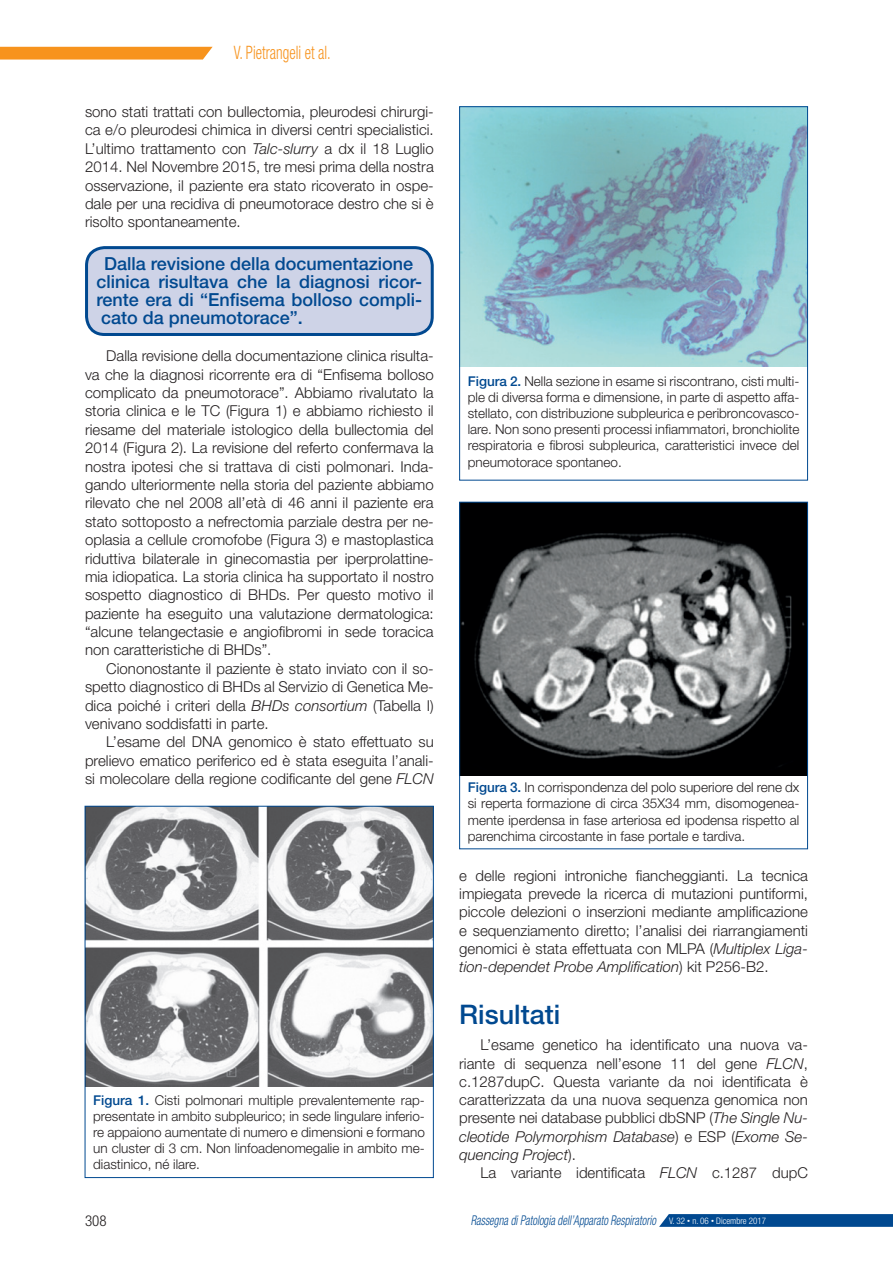
<style>
.page{position:relative;width:893px;height:1263px;background:#fff}
.page>*{position:absolute;margin:0;border:0;box-sizing:border-box;transform-origin:0 0}
.t1{font:500 27px "Helvetica Neue LT Std";color:#014990}
.t2{font:300 condensed 18.45px "Helvetica Neue LT Std";color:#f7931d;scale:.8 1}
.t3{font:500 18px/18px "Helvetica Neue LT Std";color:#014990}
.t4{font:300 15px/18.5px "Helvetica Neue LT Std";color:#231f20;text-align:justify}
.t5{font:300 condensed 15px "Helvetica Neue LT Std";color:#231f20}
.t6{font:300 13.5px/16.2px "Helvetica Neue LT Std";color:#231f20;text-align:justify}
.t7{font:italic 300 condensed 13.5px "Helvetica Neue LT Std";color:#014990;scale:.8 1}
.s1{font-style:italic}
.s2{font-weight:500;color:#014990}
.s3{font-style:normal;font-size:9px;color:#fff}
.s4{font-style:normal;font-size:6px;color:#fff}
</style>
<div class="page">
<svg style="left:0;top:47px;width:213px;height:13px;background:#f7992a"></svg>
<svg style="left:659px;top:1214px;width:234px;height:13px;background:#0a5094"></svg>
<div style="left:87px;top:248px;width:345px;height:86px;background:#ced3e7;border-radius:18px"></div>
<div style="left:85px;top:246px;width:349px;height:90px;border:3px solid #014990;border-radius:18px"></div>
<img style="left:87px;top:808px;width:345px;height:278px">
<div style="left:85px;top:806px;width:349px;height:372px;border:1px solid #014990"></div>
<img style="left:461px;top:108px;width:345px;height:259px">
<div style="left:459px;top:106px;width:349px;height:374px;border:1px solid #014990"></div>
<img style="left:461px;top:504px;width:345px;height:271px">
<div style="left:459px;top:502px;width:349px;height:347px;border:1px solid #014990"></div>
<p class="t2" style="left:234px;top:42px;width:123px">V. Pietrangeli et al.</p>
<p class="t4" style="left:85px;top:102px;width:350px">sono stati trattati con bullectomia, pleurodesi chirurgi&shy;ca e/o pleurodesi chimica in diversi centri specialistici.<br>L’ultimo trattamento con <span class="s1">Talc-slurry</span> a dx il 18 Luglio 2014. Nel Novembre 2015, tre mesi prima della nostra osservazione, il paziente era stato ricoverato in ospe&shy;dale per una recidiva di pneumotorace destro che si è risolto spontaneamente.</p>
<p class="t3" style="left:97px;top:255px;width:327px;text-indent:8px">Dalla revisione della documentazione clinica risultava che la diagnosi ricor&shy;rente era di “Enfisema bolloso compli&shy;cato da pneumotorace”.</p>
<p class="t4" style="left:85px;top:346px;width:350px;text-indent:21px">Dalla revisione della documentazione clinica risulta&shy;va che la diagnosi ricorrente era di “Enfisema bolloso complicato da pneumotorace”. Abbiamo rivalutato la storia clinica e le TC (Figura 1) e abbiamo richiesto il riesame del materiale istologico della bullectomia del 2014 (Figura 2). La revisione del referto confermava la nostra ipotesi che si trattava di cisti polmonari. Inda&shy;gando ulteriormente nella storia del paziente abbiamo rilevato che nel 2008 all’età di 46 anni il paziente era stato sottoposto a nefrectomia parziale destra per ne&shy;oplasia a cellule cromofobe (Figura 3) e mastoplastica riduttiva bilaterale in ginecomastia per iperprolattine&shy;mia idiopatica. La storia clinica ha supportato il nostro sospetto diagnostico di BHDs. Per questo motivo il paziente ha eseguito una valutazione dermatologica: “alcune telangectasie e angiofibromi in sede toracica non caratteristiche di BHDs”.</p>
<p class="t4" style="left:85px;top:659px;width:350px;text-indent:21px">Ciononostante il paziente è stato inviato con il so&shy;spetto diagnostico di BHDs al Servizio di Genetica Me&shy;dica poiché i criteri della <span class="s1">BHDs consortium</span> (Tabella I) venivano soddisfatti in parte.</p>
<p class="t4" style="left:85px;top:732px;width:350px;text-indent:21px">L’esame del DNA genomico è stato effettuato su prelievo ematico periferico ed è stata eseguita l’anali&shy;si molecolare della regione codificante del gene <span class="s1">FLCN</span></p>
<p class="t6" style="left:93px;top:1091px;width:333px"><span class="s2">Figura 1.</span> Cisti polmonari multiple prevalentemente rap&shy;presentate in ambito subpleurico; in sede lingulare inferio&shy;re appaiono aumentate di numero e dimensioni e formano un cluster di 3 cm. Non linfoadenomegalie in ambito me&shy;diastinico, né ilare.</p>
<p class="t6" style="left:468px;top:372px;width:333px"><span class="s2">Figura 2.</span> Nella sezione in esame si riscontrano, cisti multi&shy;ple di diversa forma e dimensione, in parte di aspetto affa&shy;stellato, con distribuzione subpleurica e peribroncovasco&shy;lare. Non sono presenti processi infiammatori, bronchiolite respiratoria e fibrosi subpleurica, caratteristici invece del pneumotorace spontaneo.</p>
<p class="t6" style="left:468px;top:779px;width:333px"><span class="s2">Figura 3.</span> In corrispondenza del polo superiore del rene dx si reperta formazione di circa 35X34 mm, disomogenea&shy;mente iperdensa in fase arteriosa ed ipodensa rispetto al parenchima circostante in fase portale e tardiva.</p>
<p class="t4" style="left:459px;top:866px;width:350px">e delle regioni introniche fiancheggianti. La tecnica impiegata prevede la ricerca di mutazioni puntiformi, piccole delezioni o inserzioni mediante amplificazione e sequenziamento diretto; l’analisi dei riarrangiamenti genomici è stata effettuata con MLPA (<span class="s1">Multiplex Liga&shy;tion-dependet Probe Amplification</span>) kit P256-B2.</p>
<h1 class="t1" style="left:459px;top:998px;width:103px">Risultati</h1>
<p class="t4" style="left:459px;top:1036px;width:350px;text-indent:21px">L’esame genetico ha identificato una nuova va&shy;riante di sequenza nell’esone 11 del gene <span class="s1">FLCN</span>, c.1287dupC. Questa variante da noi identificata è caratterizzata da una nuova sequenza genomica non presente nei database pubblici dbSNP (<span class="s1">The Single Nu&shy;cleotide Polymorphism Database</span>) e ESP (<span class="s1">Exome Se&shy;quencing Project</span>).</p>
<p class="t4" style="left:480px;top:1163px;width:329px">La variante identificata <span class="s1">FLCN</span> c.1287 dupC</p>
<p class="t5" style="left:85px;top:1212px;width:23px">308</p>
<p class="t7" style="left:471px;top:1212px;width:371px">Rassegna di Patologia dell’Apparato Respiratorio <span class="s3">V. 32</span> <span class="s4">•</span> <span class="s3">n. 06</span> <span class="s4">•</span> <span class="s3">Dicembre 2017</span></p>
</div>
